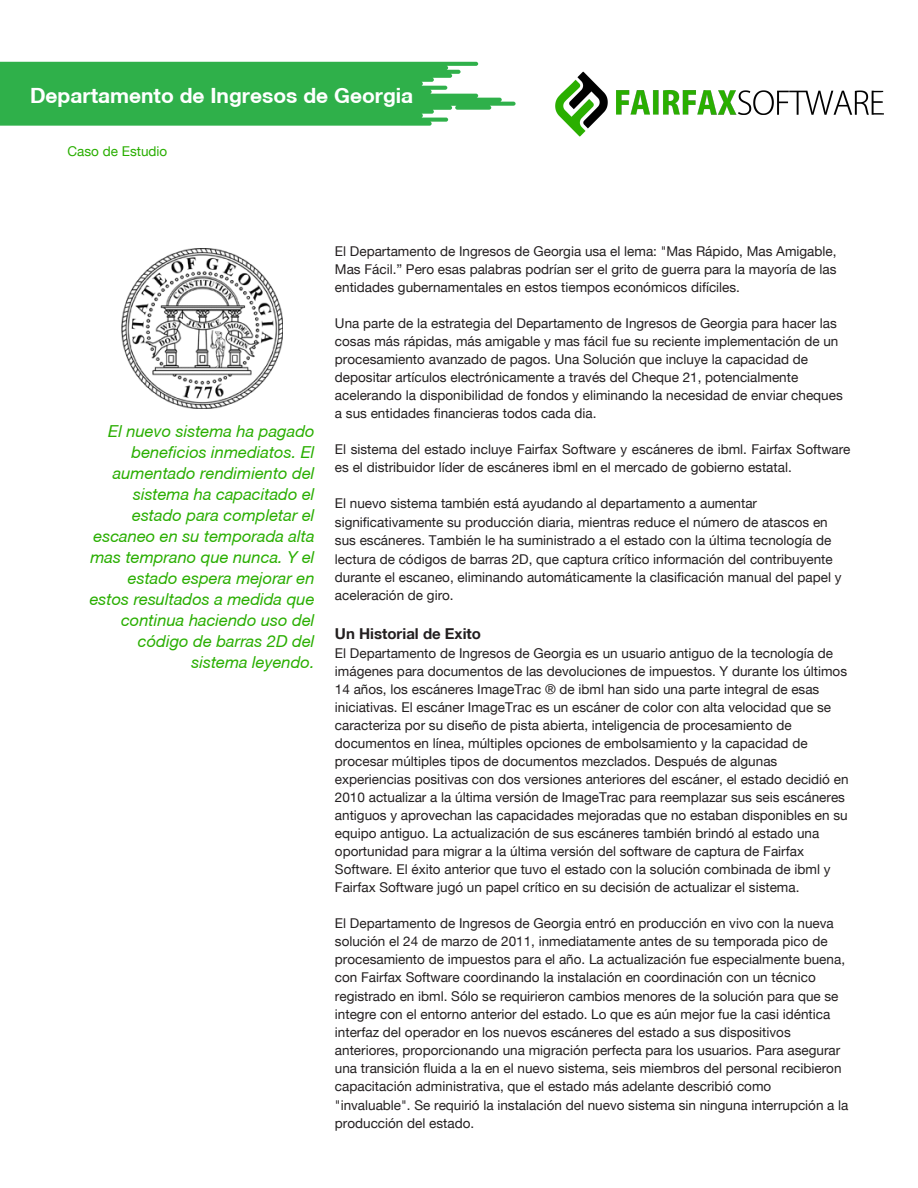
<style>
.page{position:relative;width:918px;height:1188px;background:#fff}
.page>*{position:absolute;margin:0;border:0;box-sizing:border-box;transform-origin:0 0}
.t1{font:700 21px "Helvetica Neue CE";color:#fff}
.Body_Copy{font:italic 16.5px/21px "Helvetica Neue CE";color:#29ae00;text-align:right}
.Body_Copy-2{font:700 15px "Helvetica Neue LT";color:#231f20}
.Body_Copy-3{font:13.5px/18px "Helvetica Neue LT";color:#231f20}
.t2{font:13.5px "Helvetica Neue LT";color:#29ae00}
</style>
<div class="page">
<svg style="left:0;top:62px;width:516px;height:64px;background:#47b95f"></svg>
<img style="left:555px;top:71px;width:329px;height:66px">
<img style="left:122px;top:249px;width:160px;height:160px">
<p class="t1" style="left:30px;top:82px;width:385px">Departamento de Ingresos de Georgia</p>
<p class="t2" style="left:68px;top:144px;width:101px">Caso de Estudio</p>
<p class="Body_Copy" style="left:90px;top:421px;width:226px">El nuevo sistema ha pagado beneficios inmediatos. El aumentado rendimiento del sistema ha capacitado el estado para completar el escaneo en su temporada alta mas temprano que nunca. Y el estado espera mejorar en estos resultados a medida que continua haciendo uso del código de barras 2D del sistema leyendo.</p>
<p class="Body_Copy-3" style="left:335px;top:242px;width:503px;text-align:justify">El Departamento de Ingresos de Georgia usa el lema: "Mas Rápido, Mas Amigable, Mas Fácil.” Pero esas palabras podrían ser el grito de guerra para la mayoría de las entidades gubernamentales en estos tiempos económicos difíciles.</p>
<p class="Body_Copy-3" style="left:335px;top:314px;width:509px">Una parte de la estrategia del Departamento de Ingresos de Georgia para hacer las cosas más rápidas, más amigable y mas fácil fue su reciente implementación de un procesamiento avanzado de pagos. Una Solución que incluye la capacidad de depositar artículos electrónicamente a través del Cheque 21, potencialmente acelerando la disponibilidad de fondos y eliminando la necesidad de enviar cheques a sus entidades financieras todos cada dia.</p>
<p class="Body_Copy-3" style="left:335px;top:440px;width:517px">El sistema del estado incluye Fairfax Software y escáneres de ibml. Fairfax Software es el distribuidor líder de escáneres ibml en el mercado de gobierno estatal.</p>
<p class="Body_Copy-3" style="left:335px;top:494px;width:508px">El nuevo sistema también está ayudando al departamento a aumentar significativamente su producción diaria, mientras reduce el número de atascos en sus escáneres. También le ha suministrado a el estado con la última tecnología de lectura de códigos de barras 2D, que captura crítico información del contribuyente durante el escaneo, eliminando automáticamente la clasificación manual del papel y aceleración de giro.</p>
<p class="Body_Copy-2" style="left:335px;top:625px;width:148px">Un Historial de Exito</p>
<p class="Body_Copy-3" style="left:335px;top:644px;width:515px">El Departamento de Ingresos de Georgia es un usuario antiguo de la tecnología de imágenes para documentos de las devoluciones de impuestos. Y durante los últimos 14 años, los escáneres ImageTrac ® de ibml han sido una parte integral de esas iniciativas. El escáner ImageTrac es un escáner de color con alta velocidad que se caracteriza por su diseño de pista abierta, inteligencia de procesamiento de documentos en línea, múltiples opciones de embolsamiento y la capacidad de procesar múltiples tipos de documentos mezclados. Después de algunas experiencias positivas con dos versiones anteriores del escáner, el estado decidió en 2010 actualizar a la última versión de ImageTrac para reemplazar sus seis escáneres antiguos y aprovechan las capacidades mejoradas que no estaban disponibles en su equipo antiguo. La actualización de sus escáneres también brindó al estado una oportunidad para migrar a la última versión del software de captura de Fairfax Software. El éxito anterior que tuvo el estado con la solución combinada de ibml y Fairfax Software jugó un papel crítico en su decisión de actualizar el sistema.</p>
<p class="Body_Copy-3" style="left:335px;top:914px;width:515px">El Departamento de Ingresos de Georgia entró en producción en vivo con la nueva solución el 24 de marzo de 2011, inmediatamente antes de su temporada pico de procesamiento de impuestos para el año. La actualización fue especialmente buena, con Fairfax Software coordinando la instalación en coordinación con un técnico registrado en ibml. Sólo se requirieron cambios menores de la solución para que se integre con el entorno anterior del estado. Lo que es aún mejor fue la casi idéntica interfaz del operador en los nuevos escáneres del estado a sus dispositivos anteriores, proporcionando una migración perfecta para los usuarios. Para asegurar una transición fluida a la en el nuevo sistema, seis miembros del personal recibieron capacitación administrativa, que el estado más adelante describió como "invaluable". Se requirió la instalación del nuevo sistema sin ninguna interrupción a la producción del estado.</p>
</div>
